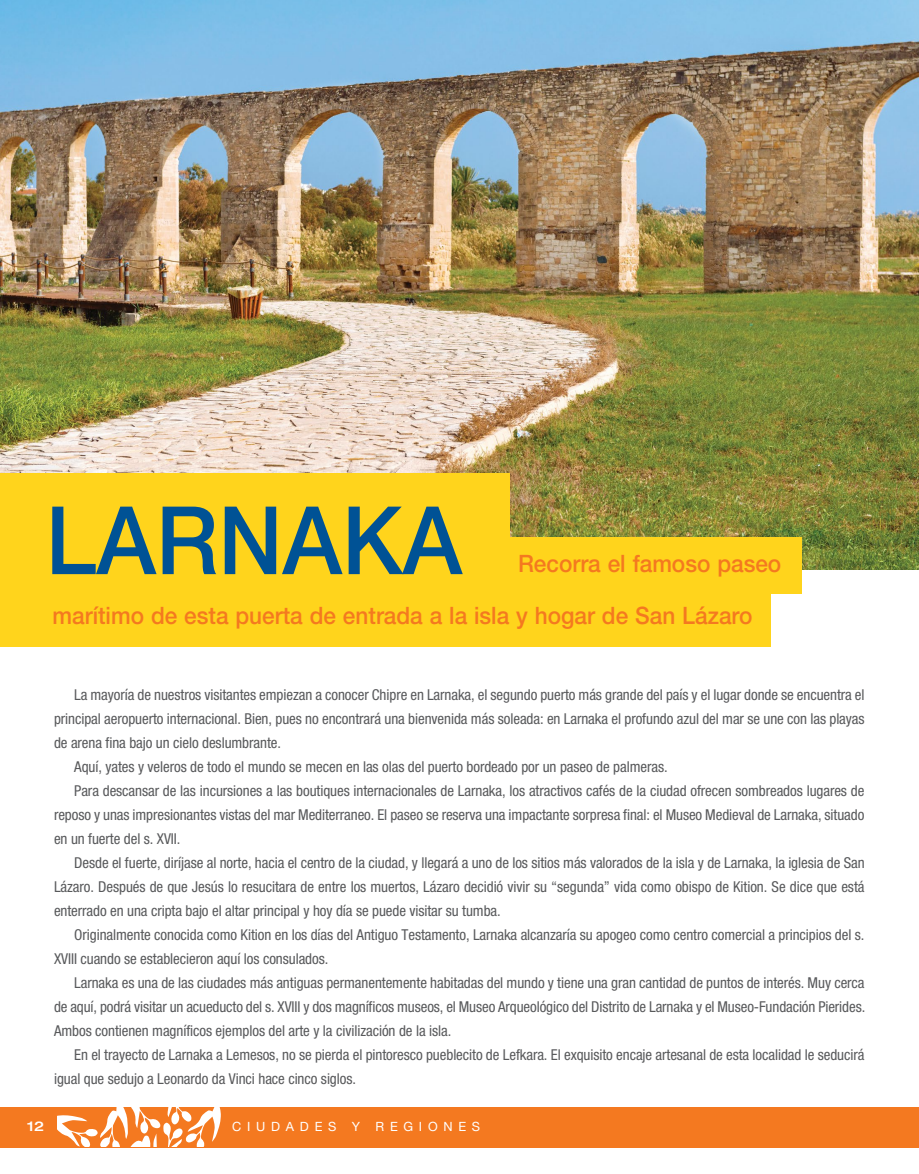
<style>
.page{position:relative;width:919px;height:1174px;background:#fff}
.page>*{position:absolute;margin:0;border:0;box-sizing:border-box;transform-origin:0 0}
.t1{font:500 94.5px "Helvetica Neue";color:#005295;scale:.94 1}
.t2{font:500 24px "Helvetica Neue";color:#f47920;scale:.94 1}
.t3{font:condensed 15px/24px "Helvetica Neue";letter-spacing:-.005em;color:#58595b;text-align:justify}
.t4{font:500 expanded 13.5px "Helvetica Neue";color:#fff}
.t5{font:12.75px "Helvetica Neue";letter-spacing:.45em;color:#fff}
</style>
<div class="page">
<div style="left:0;top:1107px;width:918px;height:40px;background:#f47920"></div>
<svg style="left:57px;top:1108px;width:164px;height:38px"></svg>
<img style="left:0;top:0;width:918px;height:569px">
<div style="left:0;top:473px;width:509px;height:173px;background:#ffd41c"></div>
<div style="left:0;top:537px;width:801px;height:56px;background:#ffd41c"></div>
<div style="left:0;top:592px;width:770px;height:54px;background:#ffd41c"></div>
<p class="t1" style="left:46px;top:484px;width:444px">LARNAKA</p>
<p class="t2" style="left:518px;top:549px;width:281px">Recorra el famoso paseo</p>
<p class="t2" style="left:53px;top:601px;width:746px">marítimo de esta puerta de entrada a la isla y hogar de San Lázaro</p>
<p class="t3" style="left:54px;top:683px;width:812px;text-indent:20px">La mayoría de nuestros visitantes empiezan a conocer Chipre en Larnaka, el segundo puerto más grande del país y el lugar donde se encuentra el principal aeropuerto internacional. Bien, pues no encontrará una bienvenida más soleada: en Larnaka el profundo azul del mar se une con las playas de arena fina bajo un cielo deslumbrante.</p>
<p class="t3" style="left:74px;top:755px;width:595px">Aquí, yates y veleros de todo el mundo se mecen en las olas del puerto bordeado por un paseo de palmeras.</p>
<p class="t3" style="left:54px;top:779px;width:811px;text-indent:20px">Para descansar de las incursiones a las boutiques internacionales de Larnaka, los atractivos cafés de la ciudad ofrecen sombreados lugares de reposo y unas impresionantes vistas del mar Mediterraneo. El paseo se reserva una impactante sorpresa final: el Museo Medieval de Larnaka, situado en un fuerte del s. XVII.</p>
<p class="t3" style="left:54px;top:851px;width:812px;text-indent:20px">Desde el fuerte, diríjase al norte, hacia el centro de la ciudad, y llegará a uno de los sitios más valorados de la isla y de Larnaka, la iglesia de San Lázaro. Después de que Jesús lo resucitara de entre los muertos, Lázaro decidió vivir su “segunda” vida como obispo de Kition. Se dice que está enterrado en una cripta bajo el altar principal y hoy día se puede visitar su tumba.</p>
<p class="t3" style="left:54px;top:923px;width:811px;text-indent:20px">Originalmente conocida como Kition en los días del Antiguo Testamento, Larnaka alcanzaría su apogeo como centro comercial a principios del s.<br>XVIII cuando se establecieron aquí los consulados.</p>
<p class="t3" style="left:54px;top:971px;width:812px;text-indent:20px">Larnaka es una de las ciudades más antiguas permanentemente habitadas del mundo y tiene una gran cantidad de puntos de interés. Muy cerca de aquí, podrá visitar un acueducto del s. XVIII y dos magníficos museos, el Museo Arqueológico del Distrito de Larnaka y el Museo-Fundación Pierides.<br>Ambos contienen magníficos ejemplos del arte y la civilización de la isla.</p>
<p class="t3" style="left:54px;top:1043px;width:811px;text-indent:20px">En el trayecto de Larnaka a Lemesos, no se pierda el pintoresco pueblecito de Lefkara. El exquisito encaje artesanal de esta localidad le seducirá igual que sedujo a Leonardo da Vinci hace cinco siglos.</p>
<p class="t4" style="left:27px;top:1118px;width:19px">12</p>
<p class="t5" style="left:232px;top:1119px;width:249px">CIUDADES Y REGIONES</p>
</div>
